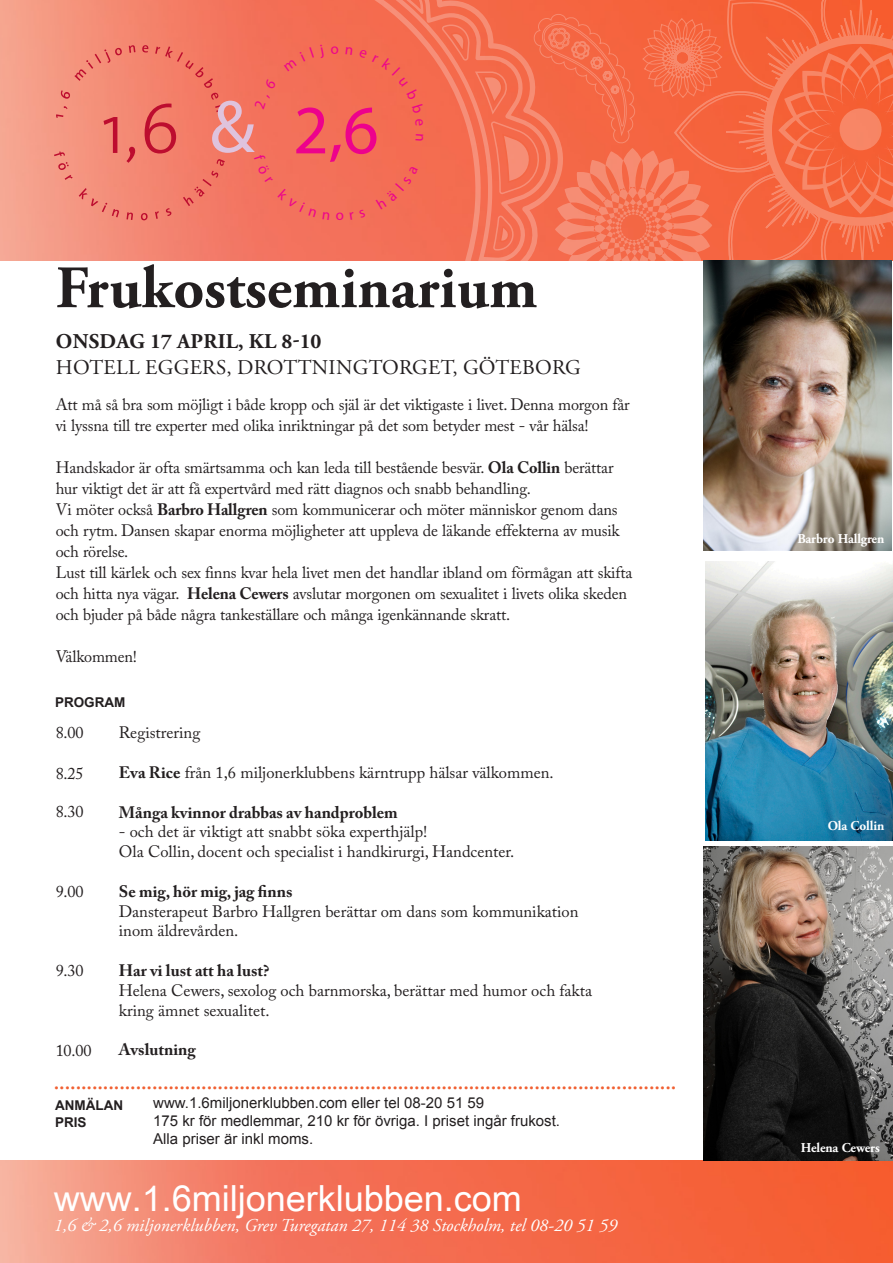
<style>
.page{position:relative;width:893px;height:1263px;background:#fff}
.page>*{position:absolute;margin:0;border:0;box-sizing:border-box;transform-origin:0 0}
.t1{font:74.85px "Myriad Pro";color:#dfc3dd}
.t2{font:69.45px "Myriad Pro";color:#ed028c}
.t3{font:700 60px "Adobe Garamond Pro";color:#231f20}
.t4{font:36px "Arial Unicode MS";color:#fff}
.Ingress{font:700 21px "Garamond";color:#f16032}
.Ingress_2{font:21px/25.2px "Adobe Garamond Pro";letter-spacing:.015em;color:#231f20}
.t5{font:italic 18px "Adobe Garamond Pro";color:#fff}
.t6{font:16.5px/21px "Adobe Caslon Pro";letter-spacing:-.01em;color:#231f20}
.t7{font:700 16.5px "Adobe Caslon Pro";color:#231f20}
.Ingress_2-2{font:15px/18px "Arial";color:#231f20}
.t8{font:700 13.5px "Adobe Garamond Pro";letter-spacing:-.01em;color:#fff}
.Ingress_2-3{font:700 13.5px "Arial";color:#231f20}
.s1{font-weight:700}
</style>
<div class="page">
<img style="left:0;top:1161px;width:893px;height:102px">
<img style="left:0;top:0;width:254px;height:261px">
<svg style="left:54px;top:45px;width:171px;height:175px;background:#f1816e"></svg>
<img style="left:703px;top:317px;width:189px;height:233px">
<img style="left:706px;top:562px;width:187px;height:278px">
<img style="left:703px;top:847px;width:190px;height:314px">
<svg style="left:254px;top:0;width:639px;height:317px;background:#ec7d63"></svg>
<h1 class="t1" style="left:210px;top:81px;width:47px">&amp;</h1>
<h2 class="t2" style="left:293px;top:87px;width:87px">2,6</h2>
<p class="t3" style="left:56px;top:253px;width:483px">Frukostseminarium</p>
<p class="Ingress_2" style="left:56px;top:330px;width:526px"><span class="s1">ONSDAG 17 APRIL, KL 8-10<br></span>HOTELL EGGERS, DROTTNINGTORGET, GÖTEBORG</p>
<p class="t6" style="left:56px;top:394px;width:575px">Att må så bra som möjligt i både kropp och själ är det viktigaste i livet. Denna morgon får vi lyssna till tre experter med olika inriktningar på det som betyder mest - vår hälsa!</p>
<p class="t6" style="left:56px;top:457px;width:559px">Handskador är ofta smärtsamma och kan leda till bestående besvär. <span class="s1">Ola Collin</span> berättar hur viktigt det är att få expertvård med rätt diagnos och snabb behandling.</p>
<p class="t6" style="left:56px;top:499px;width:565px;text-align:justify">Vi möter också <span class="s1">Barbro Hallgren</span> som kommunicerar och möter människor genom dans och rytm. Dansen skapar enorma möjligheter att uppleva de läkande effekterna av musik och rörelse.</p>
<p class="t6" style="left:56px;top:562px;width:578px">Lust till kärlek och sex finns kvar hela livet men det handlar ibland om förmågan att skifta och hitta nya vägar. <span class="s1">Helena Cewers</span> avslutar morgonen om sexualitet i livets olika skeden och bjuder på både några tankeställare och många igenkännande skratt.</p>
<p class="t6" style="left:56px;top:646px;width:83px">Välkommen!</p>
<p class="Ingress_2-3" style="left:55px;top:693px;width:72px">PROGRAM</p>
<p class="t6" style="left:56px;top:722px;width:29px">8.00</p>
<p class="t6" style="left:56px;top:763px;width:29px">8.25</p>
<p class="t6" style="left:56px;top:801px;width:29px">8.30</p>
<p class="t6" style="left:56px;top:881px;width:29px">9.00</p>
<p class="t6" style="left:56px;top:960px;width:29px">9.30</p>
<p class="t6" style="left:56px;top:1040px;width:37px">10.00</p>
<p class="t6" style="left:119px;top:722px;width:83px">Registrering</p>
<p class="t6" style="left:119px;top:762px;width:436px"><span class="s1">Eva Rice</span> från 1,6 miljonerklubbens kärntrupp hälsar välkommen.</p>
<p class="t7" style="left:119px;top:802px;width:281px">Många kvinnor drabbas av handproblem</p>
<p class="t6" style="left:119px;top:821px;width:310px">- och det är viktigt att snabbt söka experthjälp!</p>
<p class="t6" style="left:119px;top:841px;width:397px">Ola Collin, docent och specialist i handkirurgi, Handcenter.</p>
<p class="t7" style="left:119px;top:881px;width:175px">Se mig, hör mig, jag finns</p>
<p class="t6" style="left:119px;top:901px;width:461px;line-height:19.8px">Dansterapeut Barbro Hallgren berättar om dans som kommunikation inom äldrevården.</p>
<p class="t7" style="left:119px;top:961px;width:152px">Har vi lust att ha lust?</p>
<p class="t6" style="left:119px;top:980px;width:475px;line-height:19.8px">Helena Cewers, sexolog och barnmorska, berättar med humor och fakta kring ämnet sexualitet.</p>
<p class="t7" style="left:119px;top:1040px;width:79px">Avslutning</p>
<p class="Ingress" style="left:54px;top:1068px;width:624px">..................................................................................................................</p>
<p class="Ingress_2-3" style="left:55px;top:1096px;width:70px">ANMÄLAN</p>
<p class="Ingress_2-3" style="left:55px;top:1113px;width:33px">PRIS</p>
<p class="Ingress_2-2" style="left:153px;top:1094px;width:408px">www.1.6miljonerklubben.com eller tel 08-20 51 59<br>175 kr för medlemmar, 210 kr för övriga. I priset ingår frukost.</p>
<p class="Ingress_2-2" style="left:153px;top:1130px;width:162px">Alla priser är inkl moms.</p>
<p class="t4" style="left:54px;top:1172px;width:470px">www.1.6miljonerklubben.com</p>
<p class="t5" style="left:54px;top:1214px;width:565px">1,6 &amp; 2,6 miljonerklubben, Grev Turegatan 27, 114 38 Stockholm, tel 08-20 51 59</p>
<p class="t8" style="left:797px;top:530px;width:88px">Barbro Hallgren</p>
<p class="t8" style="left:828px;top:817px;width:58px">Ola Collin</p>
<p class="t8" style="left:801px;top:1140px;width:81px">Helena Cewers</p>
</div>
